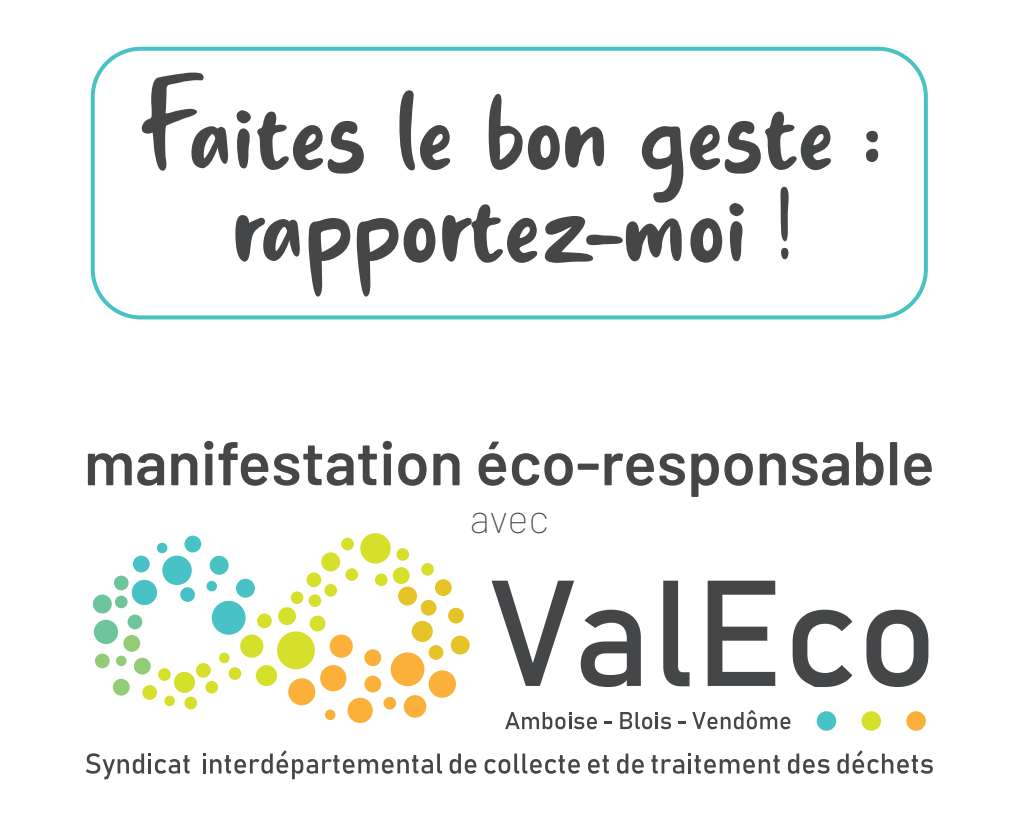
<style>
.page{position:relative;width:1021px;height:817px;background:#fff}
.page>*{position:absolute;margin:0;border:0;box-sizing:border-box;transform-origin:0 0}
.t1{font:152.8px "Always Lovely";color:#454647}
.t2{font:600 61.6px "Barlow";color:#454647}
.t3{font:100 40px "Barlow";color:#454647}
.s1{font-size:96.8px}
</style>
<div class="page">
<div style="left:91px;top:47px;width:836px;height:272px;border:4px solid #48c2c4;border-radius:48px"></div>
<div style="left:277px;top:631px;width:38px;height:38px;background:#d6df29;border-radius:50%"></div>
<div style="left:391px;top:652px;width:33px;height:34px;background:#fbb039;border-radius:50%"></div>
<div style="left:288px;top:678px;width:27px;height:27px;background:#fbb039;border-radius:50%"></div>
<div style="left:256px;top:665px;width:21px;height:21px;background:#d6df29;border-radius:50%"></div>
<div style="left:240px;top:634px;width:23px;height:23px;background:#d6df29;border-radius:50%"></div>
<div style="left:320px;top:665px;width:26px;height:26px;background:#fbb039;border-radius:50%"></div>
<div style="left:347px;top:697px;width:26px;height:25px;background:#fbb039;border-radius:50%"></div>
<div style="left:364px;top:675px;width:17px;height:17px;background:#fbb039;border-radius:50%"></div>
<div style="left:364px;top:649px;width:17px;height:17px;background:#fbb039;border-radius:50%"></div>
<div style="left:330px;top:634px;width:23px;height:23px;background:#fbb039;border-radius:50%"></div>
<div style="left:310px;top:615px;width:15px;height:16px;background:#d6df29;border-radius:50%"></div>
<div style="left:428px;top:670px;width:28px;height:27px;background:#fbb039;border-radius:50%"></div>
<div style="left:428px;top:645px;width:15px;height:14px;background:#e6c427;border-radius:50%"></div>
<div style="left:450px;top:635px;width:19px;height:19px;background:#e6c427;border-radius:50%"></div>
<div style="left:404px;top:695px;width:22px;height:22px;background:#fbb039;border-radius:50%"></div>
<div style="left:448px;top:607px;width:16px;height:16px;background:#e6c427;border-radius:50%"></div>
<div style="left:412px;top:620px;width:21px;height:21px;background:#e6c427;border-radius:50%"></div>
<div style="left:421px;top:599px;width:15px;height:16px;background:#e6c427;border-radius:50%"></div>
<div style="left:435px;top:579px;width:17px;height:17px;background:#e6c427;border-radius:50%"></div>
<div style="left:398px;top:586px;width:19px;height:19px;background:#e6c427;border-radius:50%"></div>
<div style="left:421px;top:563px;width:13px;height:12px;background:#d6df29;border-radius:50%"></div>
<div style="left:393px;top:567px;width:16px;height:17px;background:#d6df29;border-radius:50%"></div>
<div style="left:375px;top:573px;width:12px;height:13px;background:#d6df29;border-radius:50%"></div>
<div style="left:396px;top:548px;width:13px;height:12px;background:#d6df29;border-radius:50%"></div>
<div style="left:383px;top:696px;width:13px;height:13px;background:#fbb039;border-radius:50%"></div>
<div style="left:360px;top:533px;width:31px;height:30px;background:#d6df29;border-radius:50%"></div>
<div style="left:341px;top:537px;width:13px;height:13px;background:#d6df29;border-radius:50%"></div>
<div style="left:345px;top:568px;width:13px;height:12px;background:#d6df29;border-radius:50%"></div>
<div style="left:324px;top:584px;width:13px;height:12px;background:#d6df29;border-radius:50%"></div>
<div style="left:308px;top:594px;width:13px;height:13px;background:#d6df29;border-radius:50%"></div>
<div style="left:291px;top:591px;width:12px;height:13px;background:#d6df29;border-radius:50%"></div>
<div style="left:306px;top:572px;width:15px;height:15px;background:#d6df29;border-radius:50%"></div>
<div style="left:321px;top:552px;width:19px;height:19px;background:#d6df29;border-radius:50%"></div>
<div style="left:278px;top:607px;width:18px;height:18px;background:#d6df29;border-radius:50%"></div>
<div style="left:257px;top:613px;width:15px;height:15px;background:#d6df29;border-radius:50%"></div>
<div style="left:212px;top:600px;width:33px;height:34px;background:#48c2c4;border-radius:50%"></div>
<div style="left:236px;top:578px;width:19px;height:19px;background:#48c2c4;border-radius:50%"></div>
<div style="left:210px;top:555px;width:19px;height:19px;background:#48c2c4;border-radius:50%"></div>
<div style="left:206px;top:580px;width:11px;height:11px;background:#48c2c4;border-radius:50%"></div>
<div style="left:184px;top:535px;width:17px;height:17px;background:#48c2c4;border-radius:50%"></div>
<div style="left:132px;top:579px;width:25px;height:26px;background:#48c2c4;border-radius:50%"></div>
<div style="left:162px;top:555px;width:30px;height:30px;background:#48c2c4;border-radius:50%"></div>
<div style="left:180px;top:587px;width:15px;height:14px;background:#48c2c4;border-radius:50%"></div>
<div style="left:133px;top:555px;width:17px;height:17px;background:#48c2c4;border-radius:50%"></div>
<div style="left:114px;top:575px;width:15px;height:15px;background:#6dc59c;border-radius:50%"></div>
<div style="left:115px;top:595px;width:13px;height:13px;background:#6dc59c;border-radius:50%"></div>
<div style="left:93px;top:594px;width:19px;height:19px;background:#6dc59c;border-radius:50%"></div>
<div style="left:94px;top:619px;width:24px;height:25px;background:#6dc59c;border-radius:50%"></div>
<div style="left:128px;top:614px;width:14px;height:15px;background:#6dc59c;border-radius:50%"></div>
<div style="left:123px;top:635px;width:17px;height:16px;background:#93cc77;border-radius:50%"></div>
<div style="left:95px;top:653px;width:15px;height:15px;background:#93cc77;border-radius:50%"></div>
<div style="left:116px;top:655px;width:10px;height:11px;background:#93cc77;border-radius:50%"></div>
<div style="left:113px;top:678px;width:17px;height:17px;background:#93cc77;border-radius:50%"></div>
<div style="left:134px;top:657px;width:17px;height:17px;background:#93cc77;border-radius:50%"></div>
<div style="left:142px;top:685px;width:15px;height:14px;background:#d6df29;border-radius:50%"></div>
<div style="left:158px;top:668px;width:13px;height:12px;background:#d6df29;border-radius:50%"></div>
<div style="left:164px;top:695px;width:11px;height:11px;background:#d6df29;border-radius:50%"></div>
<div style="left:184px;top:696px;width:13px;height:13px;background:#d6df29;border-radius:50%"></div>
<div style="left:219px;top:652px;width:10px;height:11px;background:#d6df29;border-radius:50%"></div>
<div style="left:157px;top:542px;width:10px;height:11px;background:#48c2c4;border-radius:50%"></div>
<div style="left:325px;top:709px;width:10px;height:11px;background:#fbb039;border-radius:50%"></div>
<div style="left:229px;top:667px;width:12px;height:12px;background:#d6df29;border-radius:50%"></div>
<div style="left:205px;top:680px;width:13px;height:13px;background:#d6df29;border-radius:50%"></div>
<div style="left:174px;top:671px;width:21px;height:21px;background:#d6df29;border-radius:50%"></div>
<div style="left:196px;top:663px;width:15px;height:14px;background:#d6df29;border-radius:50%"></div>
<svg style="left:491px;top:580px;width:83px;height:105px"></svg>
<svg style="left:580px;top:609px;width:61px;height:78px"></svg>
<svg style="left:663px;top:580px;width:26px;height:106px"></svg>
<svg style="left:707px;top:580px;width:68px;height:105px"></svg>
<svg style="left:792px;top:609px;width:60px;height:78px"></svg>
<svg style="left:866px;top:609px;width:62px;height:78px"></svg>
<svg style="left:86px;top:753px;width:103px;height:26px"></svg>
<svg style="left:203px;top:750px;width:238px;height:29px"></svg>
<svg style="left:449px;top:753px;width:27px;height:20px"></svg>
<svg style="left:484px;top:755px;width:96px;height:18px"></svg>
<svg style="left:588px;top:755px;width:21px;height:18px"></svg>
<svg style="left:617px;top:753px;width:26px;height:20px"></svg>
<svg style="left:651px;top:753px;width:128px;height:20px"></svg>
<svg style="left:788px;top:753px;width:41px;height:20px"></svg>
<svg style="left:837px;top:750px;width:95px;height:23px"></svg>
<svg style="left:505px;top:712px;width:92px;height:17px"></svg>
<svg style="left:604px;top:721px;width:8px;height:3px"></svg>
<svg style="left:620px;top:712px;width:51px;height:17px"></svg>
<svg style="left:678px;top:721px;width:8px;height:3px"></svg>
<svg style="left:692px;top:709px;width:98px;height:20px"></svg>
<div style="left:861px;top:711px;width:20px;height:19px;background:#d6df29;border-radius:50%"></div>
<div style="left:906px;top:711px;width:19px;height:19px;background:#fbb039;border-radius:50%"></div>
<div style="left:816px;top:711px;width:20px;height:19px;background:#48c2c4;border-radius:50%"></div>
<p class="t1" style="left:143px;top:17px;width:737px">Faites le bon geste :</p>
<p class="t1" style="left:231px;top:110px;width:560px">rapportez-moi <span class="s1">!</span></p>
<p class="t2" style="left:84px;top:424px;width:852px">manifestation éco-responsable</p>
<p class="t3" style="left:470px;top:494px;width:81px">avec</p>
</div>
